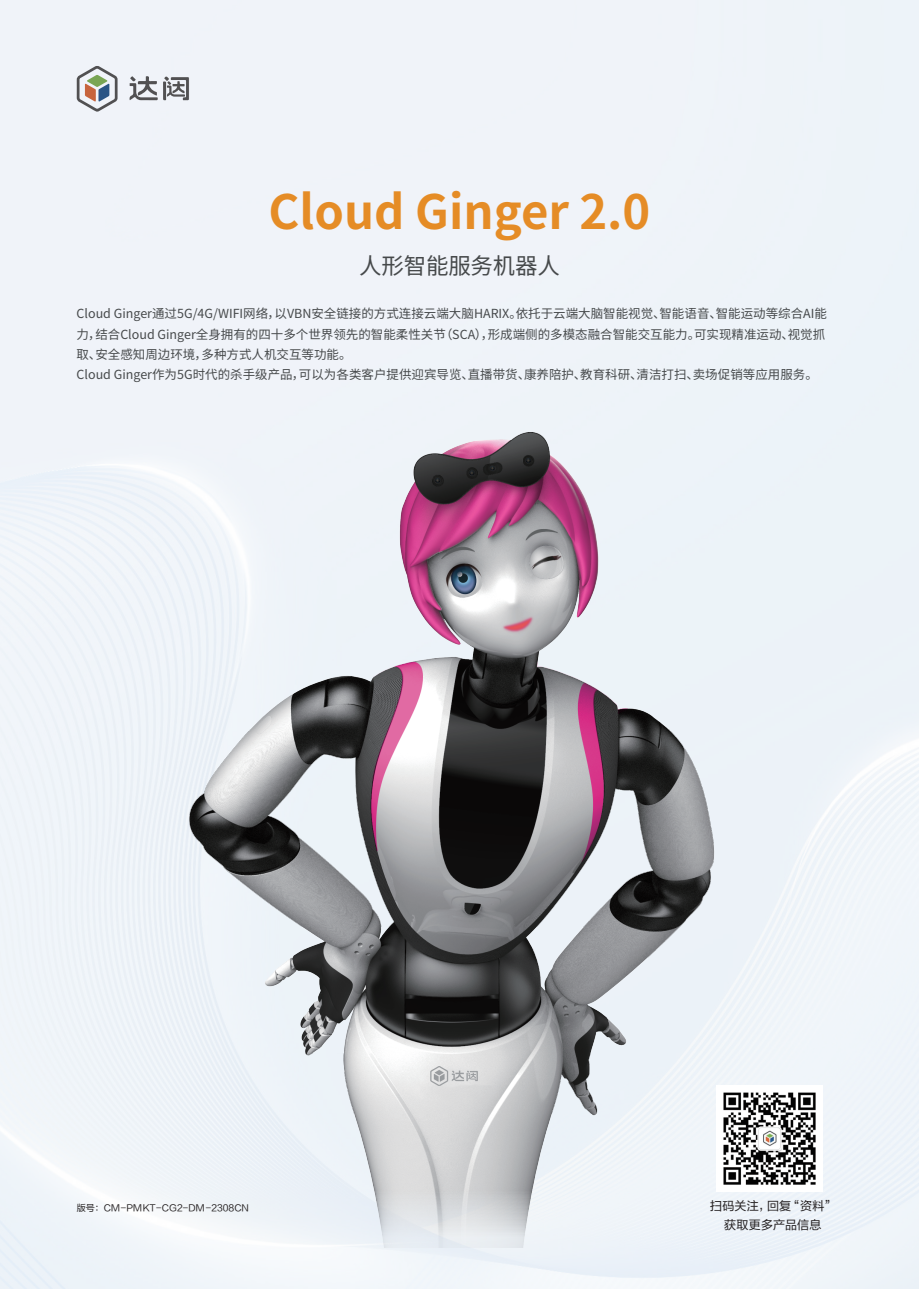
<style>
.page{position:relative;width:919px;height:1289px;background:#fff}
.page>*{position:absolute;margin:0;border:0;box-sizing:border-box;transform-origin:0 0}
.t1{font:700 47.25px "Noto Sans CJ Ksc";color:#e58c26}
.t2{font:22.5px "Source Han Sans CN";letter-spacing:-.01em;color:#46494b}
.t3{font:12.45px/20.2px "Source Han Sans CN";color:#46494b}
.t4{font:12px/19.5px "FZLTHJW GB1 0";letter-spacing:.015em;color:#231f20;text-align:center}
.t5{font:9px "FZLTHJW GB1 0";color:#231f20}
</style>
<div class="page">
<img style="left:0;top:344px;width:918px;height:903px">
<svg style="left:129px;top:76px;width:60px;height:24px"></svg>
<svg style="left:77px;top:66px;width:40px;height:46px"></svg>
<img style="left:716px;top:1085px;width:106px;height:106px">
<h1 class="t1" style="left:268px;top:185px;width:383px">Cloud Ginger 2.0</h1>
<h2 class="t2" style="left:359px;top:253px;width:202px">人形智能服务机器人</h2>
<p class="t3" style="left:77px;top:304px;width:751px">Cloud Ginger通过5G/4G/WIFI网络，以VBN安全链接的方式连接云端大脑HARIX。依托于云端大脑智能视觉、智能语音、智能运动等综合AI能力，结合Cloud Ginger全身拥有的四十多个世界领先的智能柔性关节（SCA），形成端侧的多模态融合智能交互能力。可实现精准运动、视觉抓取、安全感知周边环境，多种方式人机交互等功能。<br>Cloud Ginger作为5G时代的杀手级产品，可以为各类客户提供迎宾导览、直播带货、康养陪护、教育科研、清洁打扫、卖场促销等应用服务。</p>
<p class="t5" style="left:77px;top:1202px;width:174px">版号：CM-PMKT-CG2-DM-2308CN</p>
<p class="t4" style="left:710px;top:1196px;width:127px">扫码关注，回复“资料”获取更多产品信息</p>
</div>
